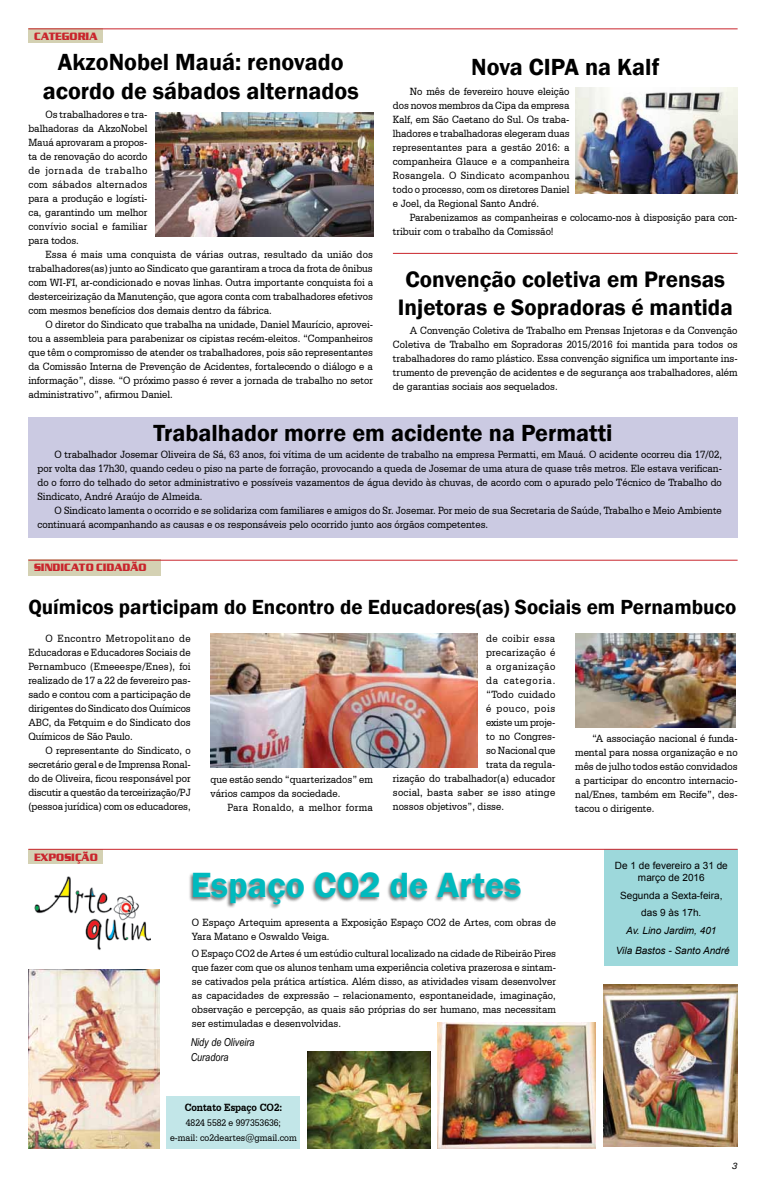
<style>
.page{position:relative;width:766px;height:1191px;background:#fff}
.page>*{position:absolute;margin:0;border:0;box-sizing:border-box;transform-origin:0 0}
.t1{font:600 36px "Franklin Gothic";color:#00babe}
.t2{font:600 24px/28.8px "Franklin Gothic";color:#000;text-align:center}
.t3{font:600 23px/27.6px "Franklin Gothic";color:#000;text-align:center}
.t4{font:600 21px "Franklin Gothic";color:#000}
.t5{font:11px/14px "Serifa BT";color:#000;text-align:justify;scale:.9 1}
.t6{font:11px "Serifa BT";letter-spacing:.02em;color:#000;scale:.9 1}
.t7{font:700 11px "Serpentine D";color:#c9252c;scale:.9 1}
.t8{font:11px "Serifa BT";letter-spacing:.03em;color:#000;scale:.9 1}
.t9{font:italic 11px/15px "Arial Narrow";color:#000}
.t10{font:700 11px "Serifa BT";color:#000;scale:.9 1}
.t11{font:11px "Serifa BT";letter-spacing:.035em;color:#000;scale:.9 1}
.t12{font:11px "Serifa BT";letter-spacing:.045em;color:#000;scale:.9 1}
.t13{font:11px "Serifa BT";letter-spacing:.075em;color:#000;scale:.9 1}
.t14{font:11px "Serifa BT";letter-spacing:.065em;color:#000;scale:.9 1}
.t15{font:10px/12px "Arial";color:#000;text-align:center}
.t16{font:10px/14.8px "Serifa BT";color:#000;text-align:center;scale:.9 1}
.t17{font:italic 10px/19.6px "Arial";color:#000;text-align:center}
.t18{font:italic 500 9px "Univers";color:#000}
</style>
<div class="page">
<div style="left:28px;top:417px;width:709px;height:120px;background:#cbcae2"></div>
<div style="left:28px;top:28px;width:75px;height:15px;background:#d4d1b3"></div>
<hr style="left:28px;top:28px;width:709px;height:1px;background:#c9252c">
<img style="left:156px;top:113px;width:217px;height:123px">
<img style="left:575px;top:88px;width:162px;height:105px">
<hr style="left:393px;top:253px;width:344px;height:1px;background:#c9252c">
<div style="left:28px;top:559px;width:133px;height:17px;background:#d4d1b3"></div>
<hr style="left:28px;top:559px;width:709px;height:1px;background:#c9252c">
<div style="left:167px;top:1095px;width:133px;height:53px;background:#c2e6e8"></div>
<div style="left:604px;top:849px;width:133px;height:116px;background:#9dd8db"></div>
<div style="left:28px;top:849px;width:75px;height:14px;background:#d4d1b3"></div>
<hr style="left:28px;top:849px;width:709px;height:1px;background:#c9252c">
<div style="left:188px;top:872px;width:333px;height:37px;background:#000;opacity:.53"></div>
<img style="left:28px;top:969px;width:132px;height:179px">
<img style="left:307px;top:1051px;width:123px;height:97px">
<img style="left:437px;top:1022px;width:158px;height:126px">
<img style="left:603px;top:985px;width:134px;height:161px">
<img style="left:34px;top:877px;width:117px;height:73px">
<img style="left:575px;top:633px;width:160px;height:94px">
<img style="left:210px;top:633px;width:267px;height:135px">
<p class="t7" style="left:34px;top:30px;width:72px">CATEGORIA</p>
<h2 class="t2" style="left:43px;top:48px;width:317px">AkzoNobel Mauá: renovado acordo de sábados alternados</h2>
<p class="t5" style="left:28px;top:107px;width:134px;text-indent:17px">Os trabalhadores e tra&shy;balhadoras da AkzoNobel Mauá aprovaram a propos&shy;ta de renovação do acordo de jornada de trabalho com sábados alternados para a produção e logísti&shy;ca, garantindo um melhor convívio social e familiar para todos.</p>
<p class="t5" style="left:28px;top:247px;width:384px;text-indent:17px">Essa é mais uma conquista de várias outras, resultado da união dos trabalhadores(as) junto ao Sindicato que garantiram a troca da frota de ônibus com WI-FI, ar-condicionado e novas linhas. Outra importante conquista foi a desterceirização da Manutenção, que agora conta com trabalhadores efetivos com mesmos benefícios dos demais dentro da fábrica.</p>
<p class="t5" style="left:28px;top:317px;width:384px;text-indent:17px">O diretor do Sindicato que trabalha na unidade, Daniel Maurício, aprovei&shy;tou a assembleia para parabenizar os cipistas recém-eleitos. “Companheiros que têm o compromisso de atender os trabalhadores, pois são representantes da Comissão Interna de Prevenção de Acidentes, fortalecendo o diálogo e a informação”, disse. “O próximo passo é rever a jornada de trabalho no setor administrativo”, afirmou Daniel.</p>
<h2 class="t2" style="left:471px;top:53px;width:189px">Nova CIPA na Kalf</h2>
<p class="t5" style="left:393px;top:84px;width:198px;text-indent:17px">No mês de fevereiro houve eleição dos novos membros da Cipa da empresa Kalf, em São Caetano do Sul. Os traba&shy;lhadores e trabalhadoras elegeram duas representantes para a gestão 2016: a companheira Glauce e a companheira Rosangela. O Sindicato acompanhou todo o processo, com os diretores Daniel e Joel, da Regional Santo André.</p>
<p class="t5" style="left:393px;top:210px;width:384px;text-indent:17px">Parabenizamos as companheiras e colocamo-nos à disposição para con&shy;tribuir com o trabalho da Comissão!</p>
<h3 class="t3" style="left:397px;top:266px;width:336px">Convenção coletiva em Prensas<br>Injetoras e Sopradoras é mantida</h3>
<p class="t5" style="left:393px;top:323px;width:384px;text-indent:17px">A Convenção Coletiva de Trabalho em Prensas Injetoras e da Convenção Coletiva de Trabalho em Sopradoras 2015/2016 foi mantida para todos os trabalhadores do ramo plástico. Essa convenção significa um importante ins&shy;trumento de prevenção de acidentes e de segurança aos trabalhadores, além de garantias sociais aos sequelados.</p>
<h2 class="t2" style="left:153px;top:419px;width:460px">Trabalhador morre em acidente na Permatti</h2>
<p class="t5" style="left:37px;top:447px;width:762px;text-indent:17px">O trabalhador Josemar Oliveira de Sá, 63 anos, foi vítima de um acidente de trabalho na empresa Permatti, em Mauá. O acidente ocorreu dia 17/02, por volta das 17h30, quando cedeu o piso na parte de forração, provocando a queda de Josemar de uma atura de quase três metros. Ele estava verifican&shy;do o forro do telhado do setor administrativo e possíveis vazamentos de água devido às chuvas, de acordo com o apurado pelo Técnico de Trabalho do Sindicato, André Araújo de Almeida.</p>
<p class="t5" style="left:37px;top:503px;width:761px;text-indent:17px">O Sindicato lamenta o ocorrido e se solidariza com familiares e amigos do Sr. Josemar. Por meio de sua Secretaria de Saúde, Trabalho e Meio Ambiente continuará acompanhando as causas e os responsáveis pelo ocorrido junto aos órgãos competentes.</p>
<p class="t7" style="left:34px;top:561px;width:127px">SINDICATO CIDADÃO</p>
<h3 class="t4" style="left:28px;top:593px;width:709px">Químicos participam do Encontro de Educadores(as) Sociais em Pernambuco</h3>
<p class="t5" style="left:28px;top:631px;width:182px;text-indent:17px">O Encontro Metropolitano de Educadoras e Educadores Sociais de Pernambuco (Emeeespe/Enes), foi realizado de 17 a 22 de fevereiro pas&shy;sado e contou com a participação de dirigentes do Sindicato dos Químicos ABC, da Fetquim e do Sindicato dos Químicos de São Paulo.</p>
<p class="t5" style="left:28px;top:743px;width:182px;text-indent:17px">O representante do Sindicato, o secretário geral e de Imprensa Ronal&shy;do de Oliveira, ficou responsável por discutir a questão da terceirização/PJ (pessoa jurídica) com os educadores,</p>
<p class="t7" style="left:34px;top:850px;width:72px">EXPOSIÇÃO</p>
<p class="t5" style="left:210px;top:772px;width:182px">que estão sendo “quarterizados” em vários campos da sociedade.</p>
<p class="t8" style="left:227px;top:801px;width:163px">Para Ronaldo, a melhor forma</p>
<p class="t11" style="left:486px;top:632px;width:78px">de coibir essa</p>
<p class="t6" style="left:486px;top:646px;width:78px">precarização é</p>
<p class="t12" style="left:486px;top:660px;width:78px">a organização</p>
<p class="t13" style="left:486px;top:674px;width:78px">da categoria.</p>
<p class="t6" style="left:486px;top:688px;width:78px">“Todo cuidado</p>
<p class="t14" style="left:486px;top:702px;width:78px">é pouco, pois</p>
<p class="t5" style="left:486px;top:715px;width:78px">existe um proje-</p>
<p class="t5" style="left:486px;top:729px;width:78px">to no Congres-</p>
<p class="t5" style="left:486px;top:743px;width:78px">so Nacional que</p>
<p class="t5" style="left:486px;top:757px;width:78px">trata da regula-</p>
<p class="t5" style="left:393px;top:771px;width:182px">rização do trabalhador(a) educador</p>
<p class="t6" style="left:393px;top:786px;width:182px">social, basta saber se isso atinge</p>
<p class="t5" style="left:393px;top:799px;width:125px">nossos objetivos”, disse.</p>
<h1 class="t1" style="left:191px;top:863px;width:332px">Espaço CO2 de Artes</h1>
<p class="t5" style="left:192px;top:915px;width:406px">O Espaço Artequim apresenta a Exposição Espaço CO2 de Artes, com obras de<br>Yara Matano e Oswaldo Veiga.</p>
<p class="t5" style="left:192px;top:946px;width:406px">O Espaço CO2 de Artes é um estúdio cultural localizado na cidade de Ribeirão Pires que fazer com que os alunos tenham uma experiência coletiva prazerosa e sintam&shy;se cativados pela prática artística. Além disso, as atividades visam desenvolver as capacidades de expressão – relacionamento, espontaneidade, imaginação, observação e percepção, as quais são próprias do ser humano, mas necessitam ser estimuladas e desenvolvidas.</p>
<p class="t9" style="left:191px;top:1035px;width:65px">Nidy de Oliveira<br>Curadora</p>
<p class="t10" style="left:185px;top:1100px;width:110px">Contato Espaço CO2:</p>
<p class="t16" style="left:170px;top:1114px;width:142px">4824 5582 e 997353636;<br>e-mail: co2deartes@gmail.com</p>
<p class="t5" style="left:575px;top:731px;width:182px;text-indent:17px">“A associação nacional é funda&shy;mental para nossa organização e no mês de julho todos estão convidados a participar do encontro internacio&shy;nal/Enes, também em Recife”, des&shy;tacou o dirigente.</p>
<p class="t15" style="left:614px;top:859px;width:114px">De 1 de fevereiro a 31 de março de 2016</p>
<p class="t15" style="left:620px;top:886px;width:104px;line-height:17.6px">Segunda a Sexta-feira, das 9 às 17h.</p>
<p class="t17" style="left:615px;top:921px;width:115px">Av. Lino Jardim, 401<br>Vila Bastos - Santo André</p>
<p class="t18" style="left:731px;top:1159px;width:7px">3</p>
</div>
